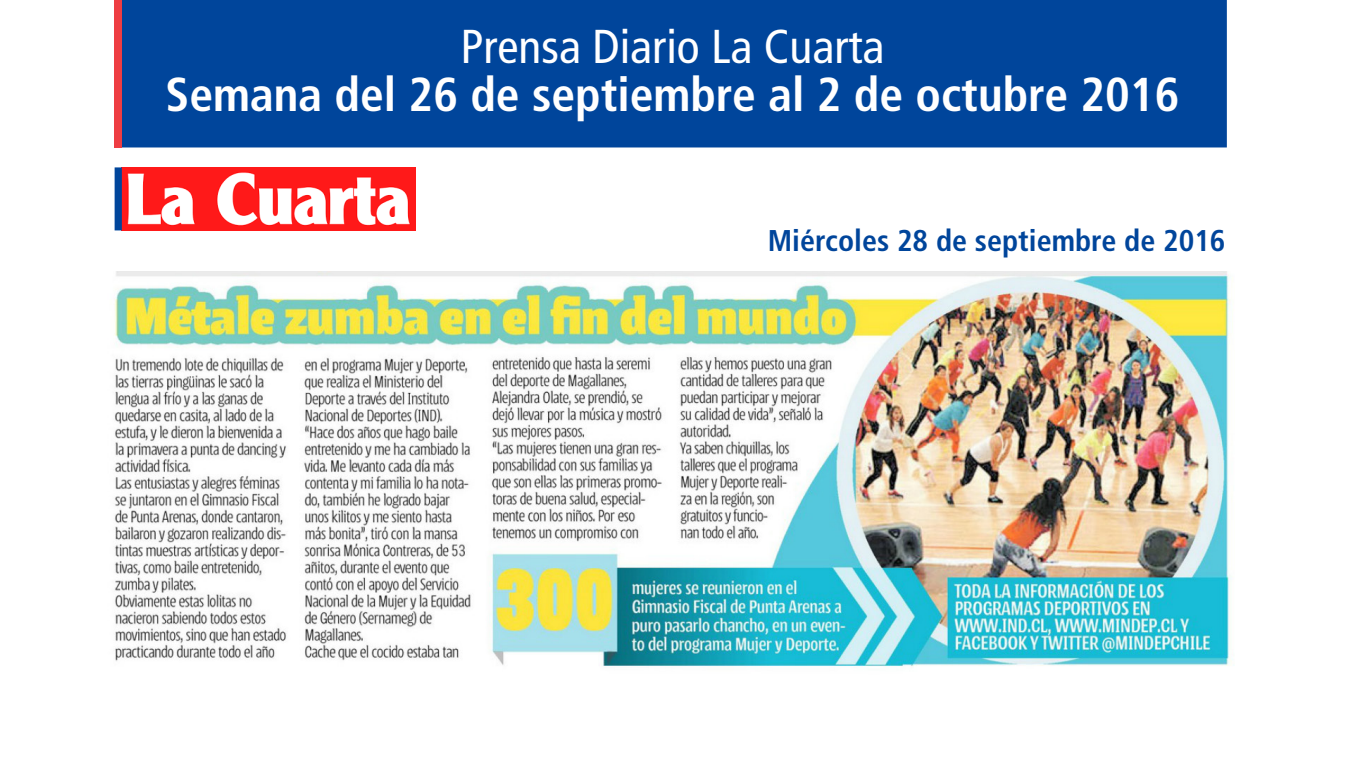
<style>
.page{position:relative;width:1347px;height:780px;background:#fff}
.page>*{position:absolute;margin:0;border:0;box-sizing:border-box;transform-origin:0 0}
.t1{font:700 condensed 47.5px "Frutiger LT Std";color:#fff}
.t2{font:condensed 47.5px "Frutiger LT Std";color:#fff}
.t3{font:700 condensed 30px "Frutiger LT Std";color:#00459b}
</style>
<div class="page">
<div style="left:122px;top:0;width:1104px;height:147px;background:#00459b"></div>
<div style="left:115px;top:0;width:7px;height:147px;background:#ee3d43"></div>
<img style="left:122px;top:167px;width:294px;height:63px">
<svg style="left:115px;top:167px;width:7px;height:63px"></svg>
<img style="left:114px;top:272px;width:1119px;height:394px">
<p class="t2" style="left:460px;top:19px;width:425px">Prensa Diario La Cuarta</p>
<p class="t1" style="left:166px;top:66px;width:1015px">Semana del 26 de septiembre al 2 de octubre 2016</p>
<p class="t3" style="left:767px;top:222px;width:459px">Miércoles 28 de septiembre de 2016</p>
</div>
